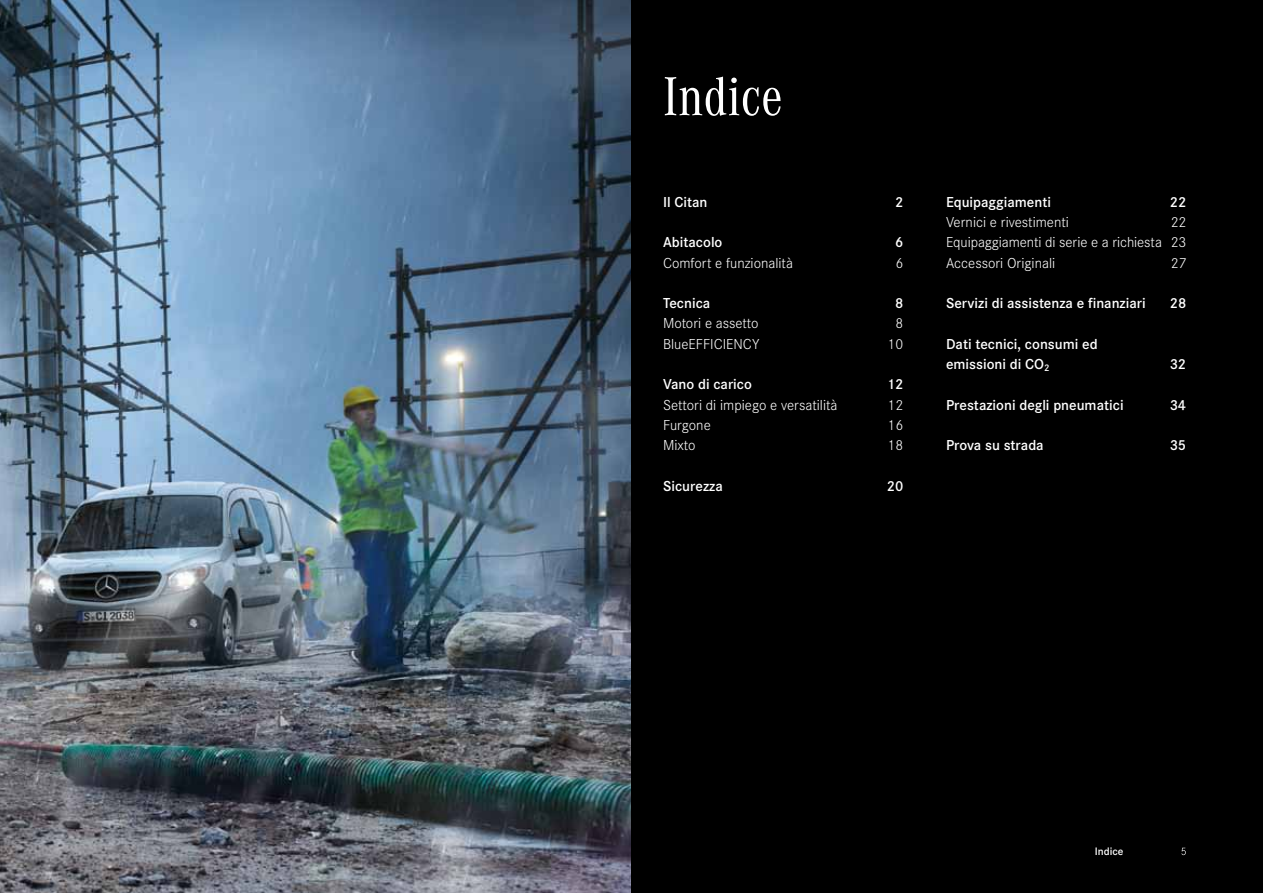
<style>
.page{position:relative;width:1263px;height:893px;background:#fff}
.page>*{position:absolute;margin:0;border:0;box-sizing:border-box;transform-origin:0 0}
.t1{font:57px "Daimler CAC";color:#fff}
.t2{font:600 15px/20.2px "Daimler CS";color:#fff}
.t3{font:300 15px/20.2px "Daimler CS";color:#fff}
.t4{font:600 11.25px "Daimler CS";color:#fff}
</style>
<div class="page">
<img style="left:0;top:0;width:631px;height:893px">
<div style="left:631px;top:0;width:632px;height:893px;background:#000"></div>
<svg style="left:1181px;top:848px;width:5px;height:7px"></svg>
<h1 class="t1" style="left:663px;top:57px;width:121px">Indice</h1>
<p class="t2" style="left:663px;top:191px;width:46px">Il Citan</p>
<p class="t2" style="left:895px;top:191px;width:10px">2</p>
<p class="t2" style="left:663px;top:231px;width:61px">Abitacolo</p>
<p class="t2" style="left:895px;top:231px;width:10px">6</p>
<p class="t3" style="left:663px;top:252px;width:131px">Comfort e funzionalità</p>
<p class="t3" style="left:895px;top:252px;width:9px">6</p>
<p class="t2" style="left:663px;top:292px;width:49px">Tecnica</p>
<p class="t3" style="left:663px;top:312px;width:98px">Motori e assetto<br>BlueEFFICIENCY</p>
<p class="t2" style="left:895px;top:292px;width:10px">8</p>
<p class="t3" style="left:888px;top:312px;width:17px;text-align:center">8<br>10</p>
<p class="t2" style="left:663px;top:373px;width:90px">Vano di carico</p>
<p class="t3" style="left:663px;top:393px;width:176px">Settori di impiego e versatilità<br>Furgone<br>Mixto</p>
<p class="t2" style="left:887px;top:373px;width:18px">12</p>
<p class="t3" style="left:888px;top:393px;width:17px;text-align:justify">12<br>16<br>18</p>
<p class="t2" style="left:663px;top:474px;width:61px">Sicurezza</p>
<p class="t2" style="left:887px;top:474px;width:18px">20</p>
<p class="t2" style="left:946px;top:191px;width:107px">Equipaggiamenti</p>
<p class="t3" style="left:946px;top:211px;width:217px">Vernici e rivestimenti<br>Equipaggiamenti di serie e a richiesta<br>Accessori Originali</p>
<p class="t2" style="left:1170px;top:191px;width:18px">22</p>
<p class="t3" style="left:1171px;top:211px;width:17px;text-align:justify">22<br>23<br>27</p>
<p class="t2" style="left:946px;top:292px;width:201px">Servizi di assistenza e finanziari</p>
<p class="t2" style="left:1170px;top:292px;width:18px">28</p>
<p class="t2" style="left:946px;top:333px;width:153px">Dati tecnici, consumi ed emissioni di CO<sub>2</sub></p>
<p class="t2" style="left:1170px;top:353px;width:18px">32</p>
<p class="t2" style="left:946px;top:393px;width:179px">Prestazioni degli pneumatici</p>
<p class="t2" style="left:1170px;top:393px;width:18px">34</p>
<p class="t2" style="left:946px;top:434px;width:99px">Prova su strada</p>
<p class="t2" style="left:1170px;top:434px;width:18px">35</p>
<p class="t4" style="left:1095px;top:843px;width:30px">Indice</p>
</div>
